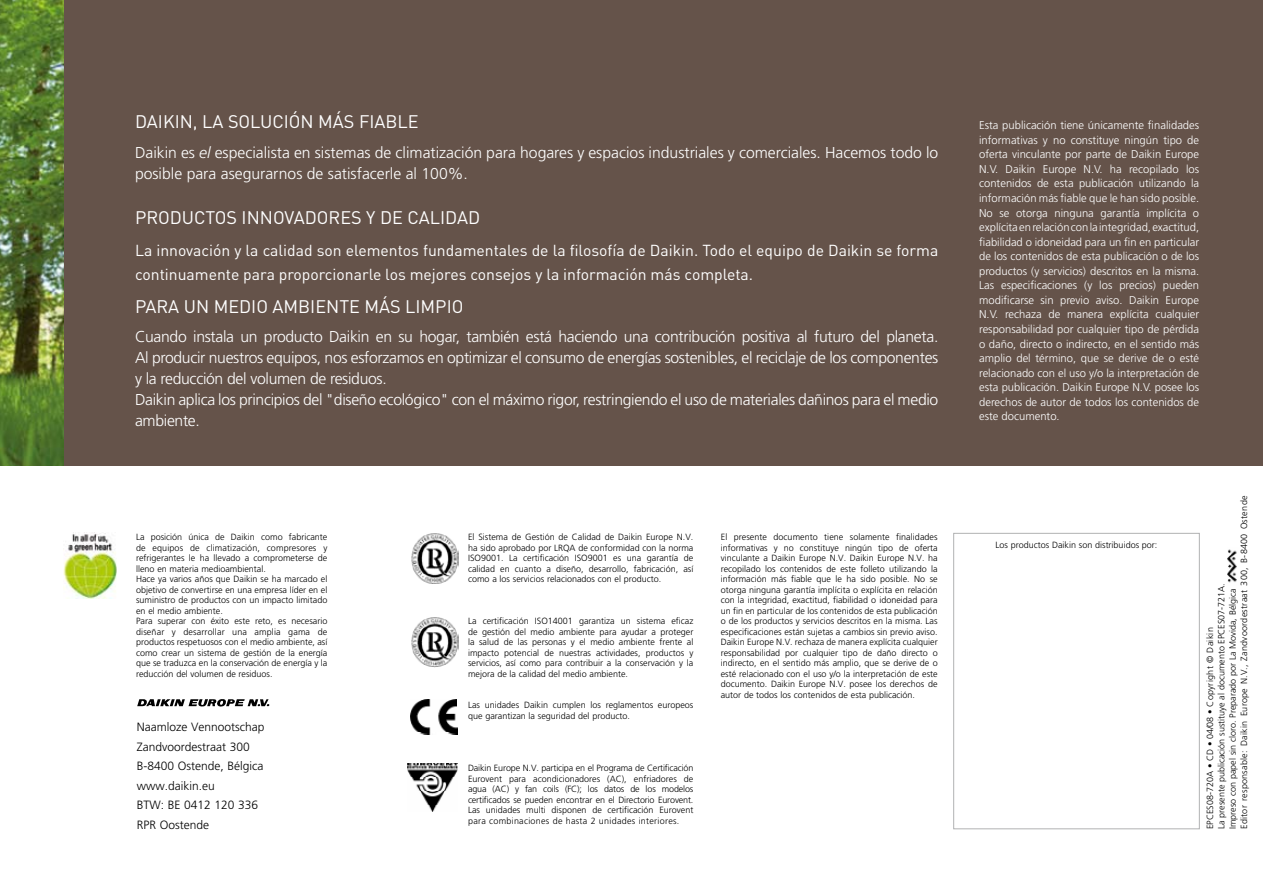
<style>
.page{position:relative;width:1263px;height:893px;background:#fff}
.page>*{position:absolute;margin:0;border:0;box-sizing:border-box;transform-origin:0 0}
.t1{font:18px "DIN";color:#fff}
.t2{font:300 15.75px/21px "Frutiger";letter-spacing:-.02em;color:#fff}
.t3{font:15.75px/24px "DIN";color:#fff}
.t4{font:300 15.75px/21px "Frutiger";color:#fff}
.t5{font:300 12px/19.5px "Frutiger";color:#000}
.t6{font:300 11.25px/14.5px "Frutiger";color:#fff;text-align:justify}
.t7{font:300 9px/10.5px "Frutiger";color:#000;text-align:justify}
.s1{font-style:italic}
</style>
<div class="page">
<div style="left:60px;top:0;width:1203px;height:465px;background:#65534a"></div>
<img style="left:1227px;top:549px;width:10px;height:34px">
<img style="left:0;top:0;width:64px;height:465px">
<div style="left:953px;top:533px;width:247px;height:296px;border:1px solid #b1b2b3"></div>
<img style="left:64px;top:533px;width:53px;height:65px">
<svg style="left:137px;top:699px;width:132px;height:8px"></svg>
<img style="left:411px;top:533px;width:47px;height:50px">
<img style="left:410px;top:699px;width:47px;height:35px">
<img style="left:408px;top:763px;width:49px;height:49px">
<img style="left:411px;top:617px;width:48px;height:51px">
<h1 class="t1" style="left:135px;top:112px;width:285px">DAIKIN, LA SOLUCIÓN MÁS FIABLE</h1>
<h2 class="t4" style="left:135px;top:142px;width:805px">Daikin es <span class="s1">el</span> especialista en sistemas de climatización para hogares y espacios industriales y comerciales. Hacemos todo lo posible para asegurarnos de satisfacerle al 100%.</h2>
<h1 class="t1" style="left:135px;top:207px;width:347px">PRODUCTOS INNOVADORES Y DE CALIDAD</h1>
<h2 class="t3" style="left:135px;top:239px;width:805px">La innovación y la calidad son elementos fundamentales de la filosofía de Daikin. Todo el equipo de Daikin se forma continuamente para proporcionarle los mejores consejos y la información más completa.</h2>
<h1 class="t1" style="left:135px;top:296px;width:330px">PARA UN MEDIO AMBIENTE MÁS LIMPIO</h1>
<p class="t2" style="left:135px;top:326px;width:805px">Cuando instala un producto Daikin en su hogar, también está haciendo una contribución positiva al futuro del planeta.<br>Al producir nuestros equipos, nos esforzamos en optimizar el consumo de energías sostenibles, el reciclaje de los componentes y la reducción del volumen de residuos.<br>Daikin aplica los principios del "diseño ecológico" con el máximo rigor, restringiendo el uso de materiales dañinos para el medio ambiente.</p>
<p class="t7" style="left:136px;top:532px;width:193px;text-align:left">La posición única de Daikin como fabricante de equipos de climatización, compresores y refrigerantes le ha llevado a comprometerse de lleno en materia medioambiental.<br>Hace ya varios años que Daikin se ha marcado el objetivo de convertirse en una empresa líder en el suministro de productos con un impacto limitado en el medio ambiente.<br>Para superar con éxito este reto, es necesario diseñar y desarrollar una amplia gama de productos respetuosos con el medio ambiente, así como crear un sistema de gestión de la energía que se traduzca en la conservación de energía y la reducción del volumen de residuos.</p>
<h3 class="t5" style="left:137px;top:717px;width:129px">Naamloze Vennootschap<br>Zandvoordestraat 300<br>B-8400 Ostende, Bélgica www.daikin.eu<br>BTW: BE 0412 120 336<br>RPR Oostende</h3>
<p class="t7" style="left:468px;top:532px;width:227px">El Sistema de Gestión de Calidad de Daikin Europe N.V. ha sido aprobado por LRQA de conformidad con la norma ISO9001. La certificación ISO9001 es una garantía de calidad en cuanto a diseño, desarrollo, fabricación, así como a los servicios relacionados con el producto.</p>
<p class="t7" style="left:468px;top:616px;width:227px">La certificación ISO14001 garantiza un sistema eficaz de gestión del medio ambiente para ayudar a proteger la salud de las personas y el medio ambiente frente al impacto potencial de nuestras actividades, productos y servicios, así como para contribuir a la conservación y la mejora de la calidad del medio ambiente.</p>
<p class="t7" style="left:468px;top:700px;width:227px">Las unidades Daikin cumplen los reglamentos europeos que garantizan la seguridad del producto.</p>
<p class="t7" style="left:468px;top:763px;width:227px">Daikin Europe N.V. participa en el Programa de Certificación Eurovent para acondicionadores (AC), enfriadores de agua (AC) y fan coils (FC); los datos de los modelos certificados se pueden encontrar en el Directorio Eurovent.<br>Las unidades multi disponen de certificación Eurovent para combinaciones de hasta 2 unidades interiores.</p>
<p class="t7" style="left:721px;top:532px;width:218px">El presente documento tiene solamente finalidades informativas y no constituye ningún tipo de oferta vinculante a Daikin Europe N.V. Daikin Europe N.V. ha recopilado los contenidos de este folleto utilizando la información más fiable que le ha sido posible. No se otorga ninguna garantía implícita o explícita en relación con la integridad, exactitud, fiabilidad o idoneidad para un fin en particular de los contenidos de esta publicación o de los productos y servicios descritos en la misma. Las especificaciones están sujetas a cambios sin previo aviso.<br>Daikin Europe N.V. rechaza de manera explícita cualquier responsabilidad por cualquier tipo de daño directo o indirecto, en el sentido más amplio, que se derive de o esté relacionado con el uso y/o la interpretación de este documento. Daikin Europe N.V. posee los derechos de autor de todos los contenidos de esta publicación.</p>
<p class="t6" style="left:979px;top:118px;width:222px">Esta publicación tiene únicamente finalidades informativas y no constituye ningún tipo de oferta vinculante por parte de Daikin Europe N.V. Daikin Europe N.V. ha recopilado los contenidos de esta publicación utilizando la información más fiable que le han sido posible.<br>No se otorga ninguna garantía implícita o explícita en relación con la integridad, exactitud, fiabilidad o idoneidad para un fin en particular de los contenidos de esta publicación o de los productos (y servicios) descritos en la misma.<br>Las especificaciones (y los precios) pueden modificarse sin previo aviso. Daikin Europe N.V. rechaza de manera explícita cualquier responsabilidad por cualquier tipo de pérdida o daño, directo o indirecto, en el sentido más amplio del término, que se derive de o esté relacionado con el uso y/o la interpretación de esta publicación. Daikin Europe N.V. posee los derechos de autor de todos los contenidos de este documento.</p>
<p class="t7" style="left:995px;top:540px;width:163px">Los productos Daikin son distribuidos por:</p>
<p class="t7" style="left:1204px;top:829px;width:335px;line-height:11.2px;text-align:left;rotate:-90deg">EPCES08-720A • CD • 04/08 • Copyright © Daikin<br>La presente publicación sustituye al documento EPCES07-721A.<br>Impreso con papel sin cloro. Preparado por La Movida, Bélgica<br>Editor responsable: Daikin Europe N.V., Zandvoordestraat 300, B-8400 Ostende</p>
</div>
